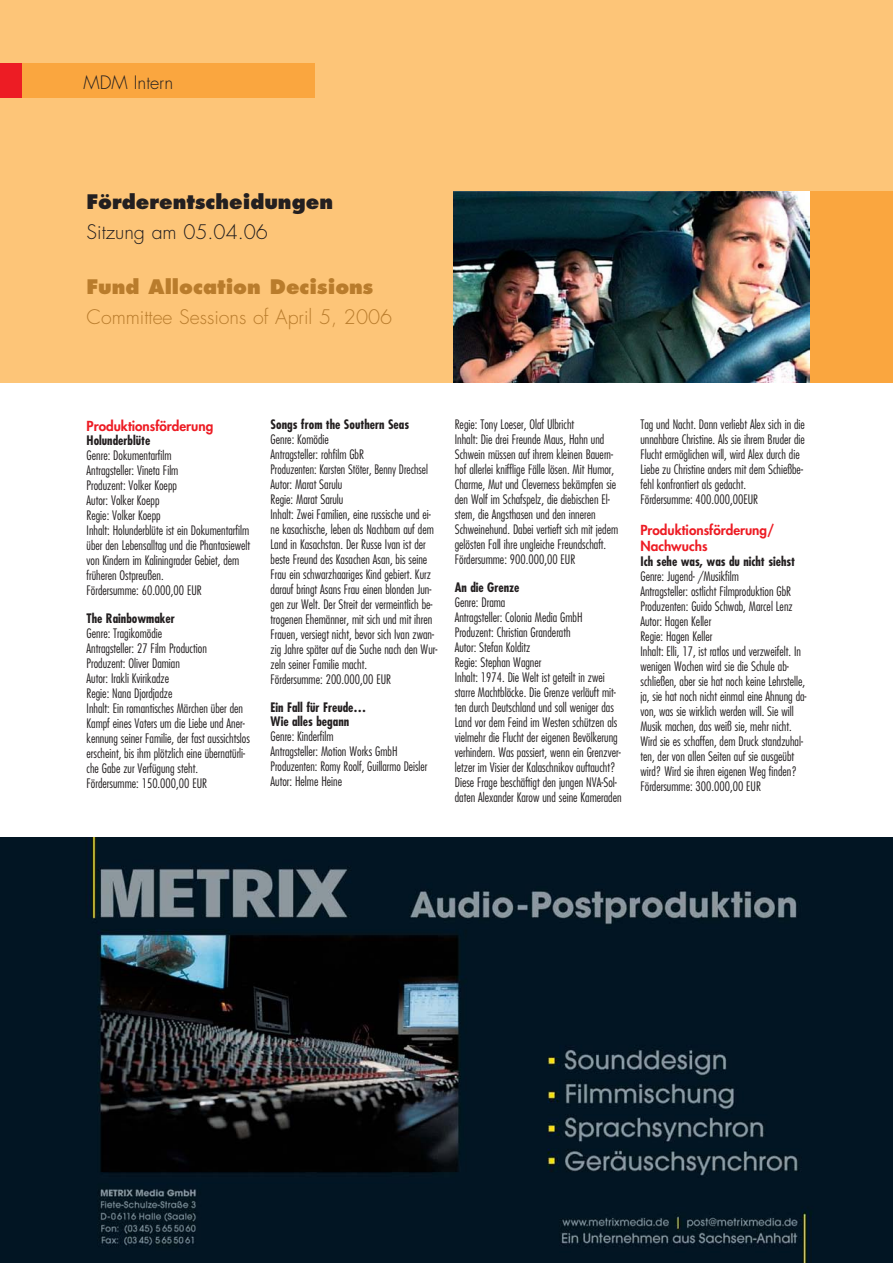
<style>
.page{position:relative;width:893px;height:1263px;background:#fff}
.page>*{position:absolute;margin:0;border:0;box-sizing:border-box;transform-origin:0 0}
.t1{font:300 19.5px "Futura";color:#b97c2c}
.t2{font:800 19.5px "Futura";color:#b97c2c}
.t3{font:800 19.5px "Futura";color:#231f20}
.t4{font:300 19.5px "Futura";color:#231f20}
.t5{font:300 18px "Futura";color:#231f20}
.t6{font:800 13.5px/15.8px "Futura";color:#ed1c24}
.t7{font:300 condensed 12.75px/15px "Futura";color:#231f20}
.t8{font:700 condensed 12.75px/14.1px "Futura";color:#231f20}
</style>
<div class="page">
<div style="left:0;top:0;width:892px;height:383px;background:#fdc578"></div>
<div style="left:0;top:64px;width:315px;height:34px;background:#faa63f"></div>
<div style="left:0;top:64px;width:21px;height:34px;background:#ed1c24"></div>
<div style="left:453px;top:191px;width:439px;height:192px;background:#faa63f"></div>
<img style="left:0;top:838px;width:892px;height:425px">
<img style="left:453px;top:191px;width:356px;height:192px">
<h2 class="t5" style="left:84px;top:74px;width:91px">MDM Intern</h2>
<h1 class="t3" style="left:87px;top:193px;width:248px">Förderentscheidungen</h1>
<h1 class="t4" style="left:87px;top:223px;width:183px">Sitzung am 05.04.06</h1>
<h1 class="t2" style="left:87px;top:278px;width:288px">Fund Allocation Decisions</h1>
<h1 class="t1" style="left:87px;top:308px;width:307px">Committee Sessions of April 5, 2006</h1>
<p class="t6" style="left:87px;top:419px;width:128px">Produktionsförderung</p>
<p class="t8" style="left:87px;top:435px;width:65px">Holunderblüte</p>
<p class="t7" style="left:87px;top:449px;width:165px">Genre: Dokumentarfilm<br>Antragsteller: Vineta Film<br>Produzent: Volker Koepp<br>Autor: Volker Koepp<br>Regie: Volker Koepp<br>Inhalt: Holunderblüte ist ein Dokumentarfilm über den Lebensalltag und die Phantasiewelt von Kindern im Kaliningrader Gebiet, dem früheren Ostpreußen.<br>Fördersumme: 60.000,00 EUR</p>
<p class="t8" style="left:87px;top:612px;width:90px">The Rainbowmaker</p>
<p class="t7" style="left:87px;top:627px;width:165px">Genre: Tragikomödie<br>Antragsteller: 27 Film Production<br>Produzent: Oliver Damian<br>Autor: Irakli Kvirikadze<br>Regie: Nana Djordjadze<br>Inhalt: Ein romantisches Märchen über den Kampf eines Vaters um die Liebe und Aner&shy;kennung seiner Familie, der fast aussichtslos erscheint, bis ihm plötzlich eine übernatürli&shy;che Gabe zur Verfügung steht.<br>Fördersumme: 150.000,00 EUR</p>
<p class="t8" style="left:270px;top:419px;width:140px">Songs from the Southern Seas</p>
<p class="t7" style="left:270px;top:433px;width:168px">Genre: Komödie<br>Antragsteller: rohfilm GbR<br>Produzenten: Karsten Stöter, Benny Drechsel Autor: Marat Sarulu<br>Regie: Marat Sarulu<br>Inhalt: Zwei Familien, eine russische und ei&shy;ne kasachische, leben als Nachbarn auf dem Land in Kasachstan. Der Russe Ivan ist der beste Freund des Kasachen Asan, bis seine Frau ein schwarzhaariges Kind gebiert. Kurz darauf bringt Asans Frau einen blonden Jun&shy;gen zur Welt. Der Streit der vermeintlich be&shy;trogenen Ehemänner, mit sich und mit ihren Frauen, versiegt nicht, bevor sich Ivan zwan&shy;zig Jahre später auf die Suche nach den Wur&shy;zeln seiner Familie macht.<br>Fördersumme: 200.000,00 EUR</p>
<p class="t8" style="left:270px;top:702px;width:97px">Ein Fall für Freude…<br>Wie alles begann</p>
<p class="t7" style="left:270px;top:730px;width:158px">Genre: Kinderfilm<br>Antragsteller: Motion Works GmbH<br>Produzenten: Romy Roolf, Guillarmo Deisler<br>Autor: Helme Heine</p>
<p class="t7" style="left:455px;top:418px;width:165px">Regie: Tony Loeser, Olaf Ulbricht<br>Inhalt: Die drei Freunde Maus, Hahn und Schwein müssen auf ihrem kleinen Bauern&shy;hof allerlei knifflige Fälle lösen. Mit Humor, Charme, Mut und Cleverness bekämpfen sie den Wolf im Schafspelz, die diebischen El&shy;stern, die Angsthasen und den inneren Schweinehund. Dabei vertieft sich mit jedem gelösten Fall ihre ungleiche Freundschaft.<br>Fördersumme: 900.000,00 EUR</p>
<p class="t8" style="left:455px;top:582px;width:66px">An die Grenze</p>
<p class="t7" style="left:455px;top:596px;width:168px">Genre: Drama<br>Antragsteller: Colonia Media GmbH Produzent: Christian Granderath<br>Autor: Stefan Kolditz<br>Regie: Stephan Wagner<br>Inhalt: 1974. Die Welt ist geteilt in zwei starre Machtblöcke. Die Grenze verläuft mit&shy;ten durch Deutschland und soll weniger das Land vor dem Feind im Westen schützen als vielmehr die Flucht der eigenen Bevölkerung verhindern. Was passiert, wenn ein Grenzver&shy;letzer im Visier der Kalaschnikov auftaucht?<br>Diese Frage beschäftigt den jungen NVA-Sol&shy;daten Alexander Karow und seine Kameraden</p>
<p class="t7" style="left:640px;top:418px;width:166px">Tag und Nacht. Dann verliebt Alex sich in die unnahbare Christine. Als sie ihrem Bruder die Flucht ermöglichen will, wird Alex durch die Liebe zu Christine anders mit dem Schießbe&shy;fehl konfrontiert als gedacht.<br>Fördersumme: 400.000,00EUR</p>
<p class="t6" style="left:640px;top:523px;width:135px">Produktionsförderung/<br>Nachwuchs</p>
<p class="t8" style="left:640px;top:555px;width:156px">Ich sehe was, was du nicht siehst</p>
<p class="t7" style="left:640px;top:569px;width:168px">Genre: Jugend- /Musikfilm<br>Antragsteller: ostlicht Filmproduktion GbR Produzenten: Guido Schwab, Marcel Lenz Autor: Hagen Keller<br>Regie: Hagen Keller<br>Inhalt: Elli, 17, ist ratlos und verzweifelt. In wenigen Wochen wird sie die Schule ab&shy;schließen, aber sie hat noch keine Lehrstelle, ja, sie hat noch nicht einmal eine Ahnung da&shy;von, was sie wirklich werden will. Sie will Musik machen, das weiß sie, mehr nicht.<br>Wird sie es schaffen, dem Druck standzuhal&shy;ten, der von allen Seiten auf sie ausgeübt wird? Wird sie ihren eigenen Weg finden?<br>Fördersumme: 300.000,00 EUR</p>
</div>
